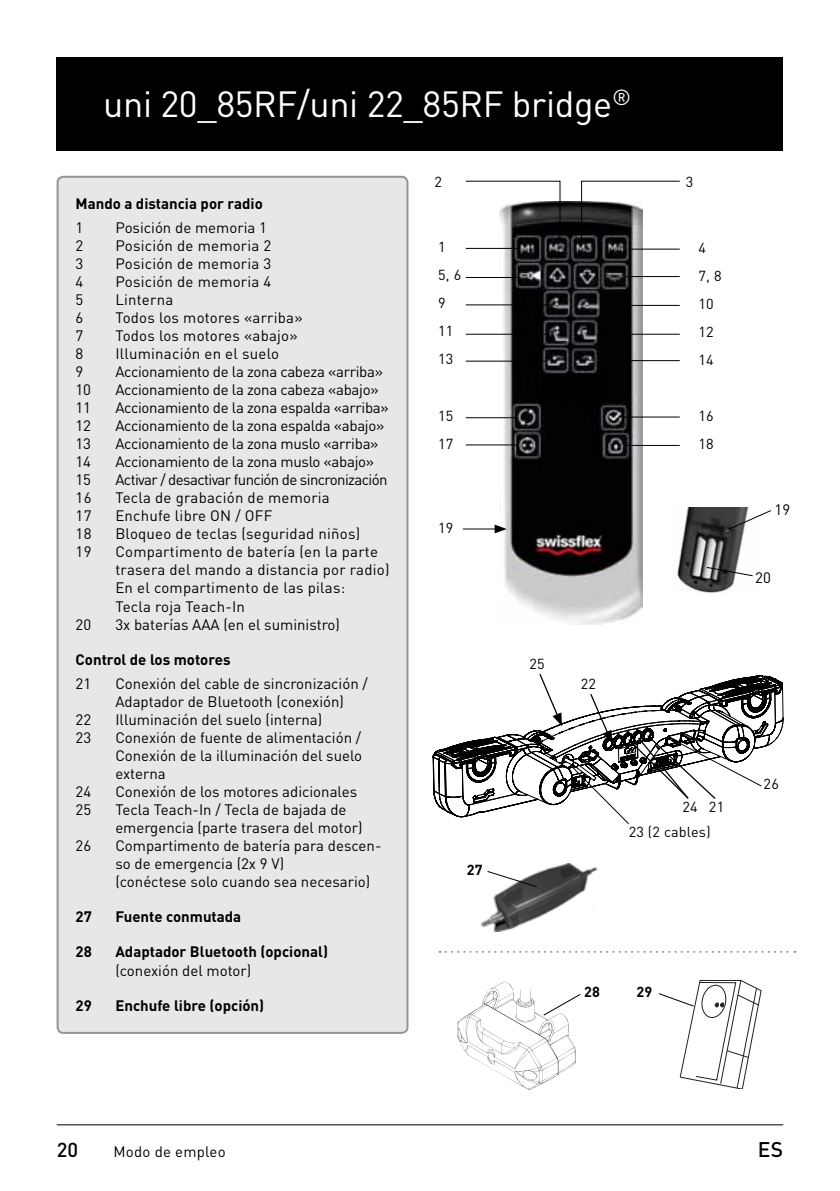
<style>
.page{position:relative;width:840px;height:1191px;background:#fff}
.page>*{position:absolute;margin:0;border:0;box-sizing:border-box;transform-origin:0 0}
.t1{font:36px "DIN";letter-spacing:-.01em;color:#fff}
.t2{font:500 21px "DIN";color:#000}
.t3{font:500 20px "DIN";color:#000}
.t4{font:15px/18px "DIN";color:#000}
.t5{font:15px "DIN";letter-spacing:-.02em;color:#000}
.t6{font:700 15px "DIN";color:#000}
.t7{font:15px "DIN";letter-spacing:-.04em;color:#000}
.t8{font:14.4px/28px "DIN";letter-spacing:.015em;color:#000}
.t9{font:700 14.4px "DIN";color:#000}
</style>
<div class="page">
<hr style="left:57px;top:1124px;width:725px;height:1px;background:#000">
<div style="left:58px;top:177px;width:349px;height:856px;background:#e6e7e8;border-radius:6px"></div>
<div style="left:57px;top:176px;width:351px;height:858px;border:2px solid #939598;border-radius:6px"></div>
<img style="left:499px;top:201px;width:143px;height:423px">
<hr style="left:465px;top:248px;width:55px;height:1px;background:#000">
<hr style="left:465px;top:417px;width:50px;height:1px;background:#000">
<hr style="left:465px;top:444px;width:52px;height:1px;background:#000">
<hr style="left:465px;top:277px;width:55px;height:1px;background:#000">
<hr style="left:465px;top:304px;width:85px;height:1px;background:#000">
<hr style="left:465px;top:334px;width:83px;height:1px;background:#000">
<hr style="left:465px;top:361px;width:83px;height:1px;background:#000">
<hr style="left:627px;top:249px;width:52px;height:1px;background:#000">
<hr style="left:623px;top:416px;width:56px;height:1px;background:#000">
<hr style="left:625px;top:445px;width:54px;height:1px;background:#000">
<hr style="left:625px;top:276px;width:54px;height:1px;background:#000">
<hr style="left:600px;top:305px;width:79px;height:1px;background:#000">
<hr style="left:600px;top:360px;width:79px;height:1px;background:#000">
<svg style="left:465px;top:180px;width:95px;height:62px"></svg>
<svg style="left:580px;top:180px;width:100px;height:62px"></svg>
<hr style="left:600px;top:334px;width:79px;height:1px;background:#000">
<div style="left:539px;top:374px;width:70px;height:29px;background:#010101"></div>
<svg style="left:432px;top:673px;width:351px;height:151px"></svg>
<svg style="left:439px;top:950px;width:355px;height:2px"></svg>
<svg style="left:658px;top:980px;width:103px;height:108px"></svg>
<img style="left:481px;top:863px;width:117px;height:69px">
<svg style="left:486px;top:870px;width:51px;height:17px"></svg>
<img style="left:676px;top:507px;width:73px;height:86px">
<svg style="left:724px;top:509px;width:47px;height:22px"></svg>
<svg style="left:705px;top:566px;width:48px;height:11px"></svg>
<hr style="left:462px;top:528px;width:35px;height:1px;background:#000">
<svg style="left:494px;top:524px;width:12px;height:9px"></svg>
<div style="left:57px;top:57px;width:725px;height:93px;background:#000"></div>
<svg style="left:457px;top:982px;width:123px;height:108px"></svg>
<h1 class="t1" style="left:103px;top:82px;width:529px">uni 20_85RF/uni 22_85RF bridge<sup>®</sup></h1>
<p class="t6" style="left:76px;top:194px;width:189px">Mando a distancia por radio</p>
<p class="t4" style="left:76px;top:218px;width:9px">1</p>
<p class="t4" style="left:115px;top:218px;width:153px">Posición de memoria 1</p>
<p class="t4" style="left:76px;top:236px;width:9px">2</p>
<p class="t4" style="left:115px;top:236px;width:157px">Posición de memoria 2</p>
<p class="t4" style="left:76px;top:254px;width:9px">3</p>
<p class="t4" style="left:115px;top:254px;width:157px">Posición de memoria 3</p>
<p class="t4" style="left:76px;top:272px;width:9px">4</p>
<p class="t4" style="left:115px;top:272px;width:157px">Posición de memoria 4</p>
<p class="t4" style="left:76px;top:290px;width:9px">5</p>
<p class="t4" style="left:115px;top:290px;width:59px">Linterna</p>
<p class="t4" style="left:76px;top:308px;width:9px">6</p>
<p class="t4" style="left:115px;top:308px;width:189px">Todos los motores «arriba»</p>
<p class="t4" style="left:76px;top:326px;width:9px">7</p>
<p class="t4" style="left:115px;top:326px;width:184px">Todos los motores «abajo»</p>
<p class="t4" style="left:76px;top:344px;width:9px">8</p>
<p class="t4" style="left:115px;top:344px;width:165px">Illuminación en el suelo</p>
<p class="t4" style="left:76px;top:362px;width:9px">9</p>
<p class="t5" style="left:115px;top:362px;width:269px">Accionamiento de la zona cabeza «arriba»</p>
<p class="t4" style="left:76px;top:380px;width:17px">10</p>
<p class="t5" style="left:115px;top:380px;width:265px">Accionamiento de la zona cabeza «abajo»</p>
<p class="t4" style="left:76px;top:398px;width:17px">11</p>
<p class="t5" style="left:115px;top:398px;width:275px">Accionamiento de la zona espalda «arriba»</p>
<p class="t4" style="left:76px;top:416px;width:17px">12</p>
<p class="t5" style="left:115px;top:416px;width:270px">Accionamiento de la zona espalda «abajo»</p>
<p class="t4" style="left:76px;top:434px;width:17px">13</p>
<p class="t5" style="left:115px;top:434px;width:264px">Accionamiento de la zona muslo «arriba»</p>
<p class="t4" style="left:76px;top:452px;width:17px">14</p>
<p class="t5" style="left:115px;top:452px;width:260px">Accionamiento de la zona muslo «abajo»</p>
<p class="t4" style="left:76px;top:470px;width:17px">15</p>
<p class="t7" style="left:115px;top:470px;width:273px">Activar / desactivar función de sincronización</p>
<p class="t4" style="left:76px;top:488px;width:17px">16</p>
<p class="t4" style="left:115px;top:488px;width:216px">Tecla de grabación de memoria</p>
<p class="t4" style="left:76px;top:506px;width:17px">17</p>
<p class="t4" style="left:115px;top:506px;width:159px">Enchufe libre ON / OFF</p>
<p class="t4" style="left:76px;top:524px;width:17px">18</p>
<p class="t4" style="left:115px;top:524px;width:246px">Bloqueo de teclas (seguridad niños)</p>
<p class="t4" style="left:76px;top:542px;width:17px">19</p>
<p class="t4" style="left:115px;top:542px;width:275px">Compartimento de batería (en la parte trasera del mando a distancia por radio)<br>En el compartimento de las pilas:<br>Tecla roja Teach-In</p>
<p class="t4" style="left:76px;top:615px;width:17px">20</p>
<p class="t4" style="left:115px;top:615px;width:226px">3x baterías AAA (en el suministro)</p>
<p class="t6" style="left:76px;top:649px;width:156px">Control de los motores</p>
<p class="t4" style="left:76px;top:674px;width:17px">21</p>
<p class="t4" style="left:115px;top:674px;width:254px">Conexión del cable de sincronización /<br>Adaptador de Bluetooth (conexión)</p>
<p class="t4" style="left:76px;top:710px;width:17px">22</p>
<p class="t4" style="left:115px;top:710px;width:208px">Illuminación del suelo (interna)</p>
<p class="t4" style="left:76px;top:728px;width:17px">23</p>
<p class="t4" style="left:115px;top:728px;width:248px;text-align:justify">Conexión de fuente de alimentación / Conexión de la illuminación del suelo externa</p>
<p class="t4" style="left:76px;top:782px;width:17px">24</p>
<p class="t4" style="left:115px;top:782px;width:243px">Conexión de los motores adicionales</p>
<p class="t4" style="left:76px;top:800px;width:17px">25</p>
<p class="t4" style="left:115px;top:800px;width:248px">Tecla Teach-In / Tecla de bajada de emergencia (parte trasera del motor)</p>
<p class="t4" style="left:76px;top:836px;width:17px">26</p>
<p class="t4" style="left:115px;top:836px;width:267px">Compartimento de batería para descen&shy;so de emergencia (2x 9 V)<br>(conéctese solo cuando sea necesario)</p>
<p class="t6" style="left:76px;top:907px;width:18px">27</p>
<p class="t6" style="left:115px;top:907px;width:127px">Fuente conmutada</p>
<p class="t6" style="left:76px;top:942px;width:18px">28</p>
<p class="t6" style="left:115px;top:942px;width:214px">Adaptador Bluetooth (opcional)</p>
<p class="t4" style="left:115px;top:961px;width:137px">(conexión del motor)</p>
<p class="t6" style="left:76px;top:995px;width:18px">29</p>
<p class="t6" style="left:115px;top:995px;width:150px">Enchufe libre (opción)</p>
<p class="t8" style="left:434px;top:167px;width:9px">2</p>
<p class="t8" style="left:685px;top:168px;width:9px">3</p>
<p class="t8" style="left:438px;top:233px;width:25px">1<br>5, 6<br>9<br>11<br>13</p>
<p class="t8" style="left:438px;top:401px;width:17px">15<br>17</p>
<p class="t8" style="left:438px;top:513px;width:17px">19</p>
<p class="t8" style="left:529px;top:649px;width:17px">25</p>
<p class="t8" style="left:580px;top:669px;width:17px">22</p>
<p class="t8" style="left:698px;top:233px;width:25px">4<br>7, 8<br>10<br>12<br>14</p>
<p class="t8" style="left:698px;top:401px;width:17px">16<br>18</p>
<p class="t4" style="left:774px;top:500px;width:17px">19</p>
<p class="t4" style="left:754px;top:568px;width:17px">20</p>
<p class="t9" style="left:466px;top:861px;width:17px">27</p>
<p class="t8" style="left:682px;top:792px;width:43px">24 21</p>
<p class="t8" style="left:628px;top:818px;width:83px">23 (2 cables)</p>
<p class="t8" style="left:763px;top:770px;width:17px">26</p>
<p class="t9" style="left:584px;top:982px;width:17px">28</p>
<p class="t9" style="left:636px;top:982px;width:17px">29</p>
<h3 class="t3" style="left:57px;top:1137px;width:23px">20</h3>
<p class="t4" style="left:113px;top:1142px;width:114px">Modo de empleo</p>
<h2 class="t2" style="left:757px;top:1136px;width:27px">ES</h2>
</div>
